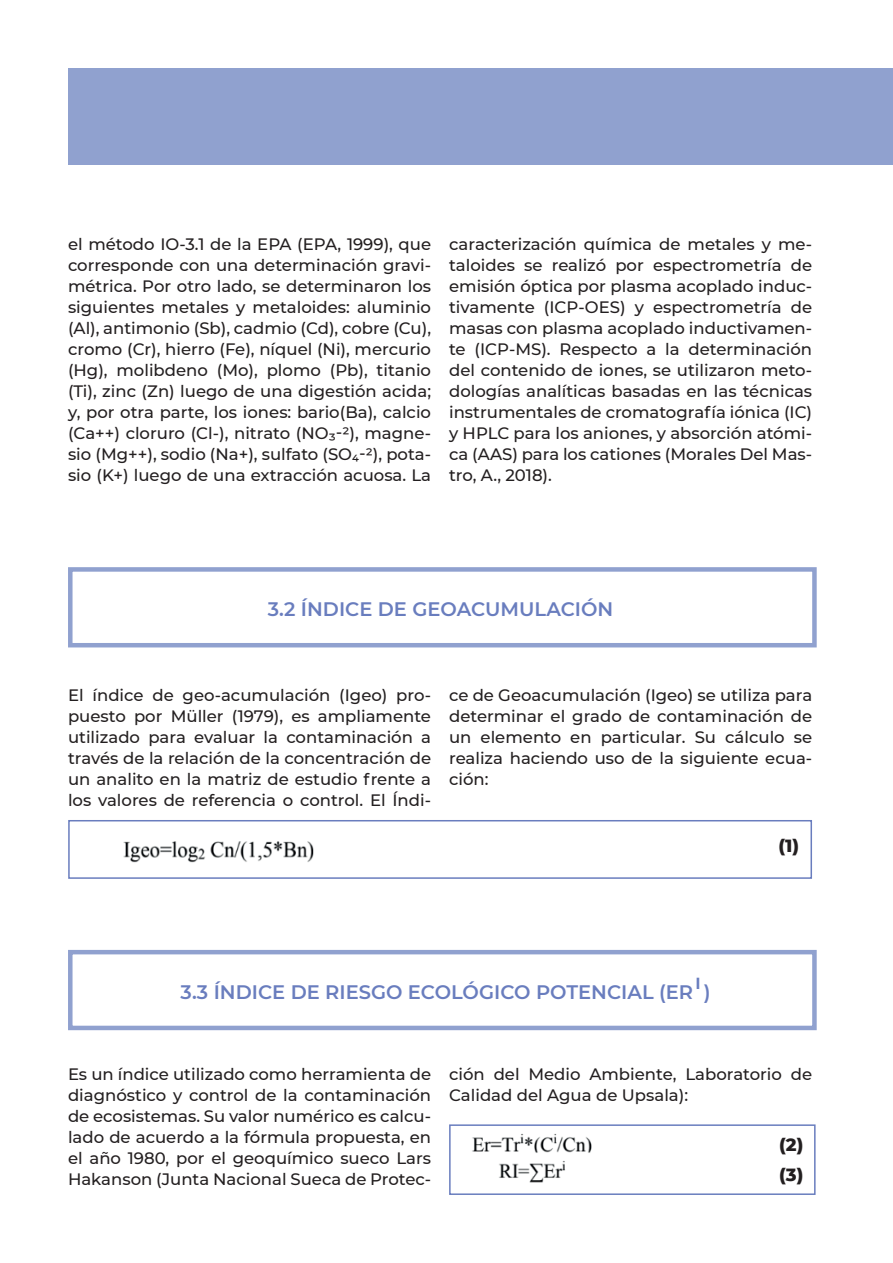
<style>
.page{position:relative;width:893px;height:1263px;background:#fff}
.page>*{position:absolute;margin:0;border:0;box-sizing:border-box;transform-origin:0 0}
.t1{font:600 19.5px "Montserrat";color:#697dbe}
.t2{font:800 18px/30px "Montserrat";color:#231f20}
.t3{font:500 16.5px/21px "Montserrat";color:#231f20;text-align:justify}
</style>
<div class="page">
<div style="left:68px;top:68px;width:825px;height:97px;background:#90a1cf"></div>
<div style="left:68px;top:567px;width:749px;height:80px;border:4px solid #90a1cf"></div>
<img style="left:123px;top:841px;width:191px;height:22px">
<div style="left:68px;top:950px;width:749px;height:80px;border:4px solid #90a1cf"></div>
<img style="left:472px;top:1133px;width:120px;height:50px">
<div style="left:68px;top:820px;width:744px;height:59px;border:2px solid #697dbe"></div>
<div style="left:449px;top:1124px;width:367px;height:71px;border:2px solid #697dbe"></div>
<p class="t3" style="left:68px;top:233px;width:365px">el método IO-3.1 de la EPA (EPA, 1999), que corresponde con una determinación gravi&shy;métrica. Por otro lado, se determinaron los siguientes metales y metaloides: aluminio (Al), antimonio (Sb), cadmio (Cd), cobre (Cu), cromo (Cr), hierro (Fe), níquel (Ni), mercurio (Hg), molibdeno (Mo), plomo (Pb), titanio (Ti), zinc (Zn) luego de una digestión acida; y, por otra parte, los iones: bario(Ba), calcio (Ca++) cloruro (Cl-), nitrato (NO3-2), magne&shy;sio (Mg++), sodio (Na+), sulfato (SO4-2), pota&shy;sio (K+) luego de una extracción acuosa. La</p>
<p class="t3" style="left:449px;top:233px;width:365px">caracterización química de metales y me&shy;taloides se realizó por espectrometría de emisión óptica por plasma acoplado induc&shy;tivamente (ICP-OES) y espectrometría de masas con plasma acoplado inductivamen&shy;te (ICP-MS). Respecto a la determinación del contenido de iones, se utilizaron meto&shy;dologías analíticas basadas en las técnicas instrumentales de cromatografía iónica (IC) y HPLC para los aniones, y absorción atómi&shy;ca (AAS) para los cationes (Morales Del Mas&shy;tro, A., 2018).</p>
<p class="t1" style="left:268px;top:595px;width:347px">3.2 ÍNDICE DE GEOACUMULACIÓN</p>
<p class="t3" style="left:68px;top:684px;width:365px">El índice de geo-acumulación (Igeo) pro&shy;puesto por Müller (1979), es ampliamente utilizado para evaluar la contaminación a través de la relación de la concentración de un analito en la matriz de estudio frente a los valores de referencia o control. El Índi-</p>
<p class="t3" style="left:449px;top:684px;width:365px">ce de Geoacumulación (Igeo) se utiliza para determinar el grado de contaminación de un elemento en particular. Su cálculo se realiza haciendo uso de la siguiente ecua&shy;ción:</p>
<p class="t2" style="left:778px;top:829px;width:22px">(1)</p>
<p class="t1" style="left:695px;top:968px;width:7px">i</p>
<p class="t1" style="left:181px;top:978px;width:532px">3.3 ÍNDICE DE RIESGO ECOLÓGICO POTENCIAL (ER )</p>
<p class="t3" style="left:68px;top:1063px;width:365px">Es un índice utilizado como herramienta de diagnóstico y control de la contaminación de ecosistemas. Su valor numérico es calcu&shy;lado de acuerdo a la fórmula propuesta, en el año 1980, por el geoquímico sueco Lars Hakanson (Junta Nacional Sueca de Protec-</p>
<p class="t3" style="left:449px;top:1063px;width:365px">ción del Medio Ambiente, Laboratorio de<br>Calidad del Agua de Upsala):</p>
<p class="t2" style="left:779px;top:1128px;width:26px">(2) (3)</p>
</div>
